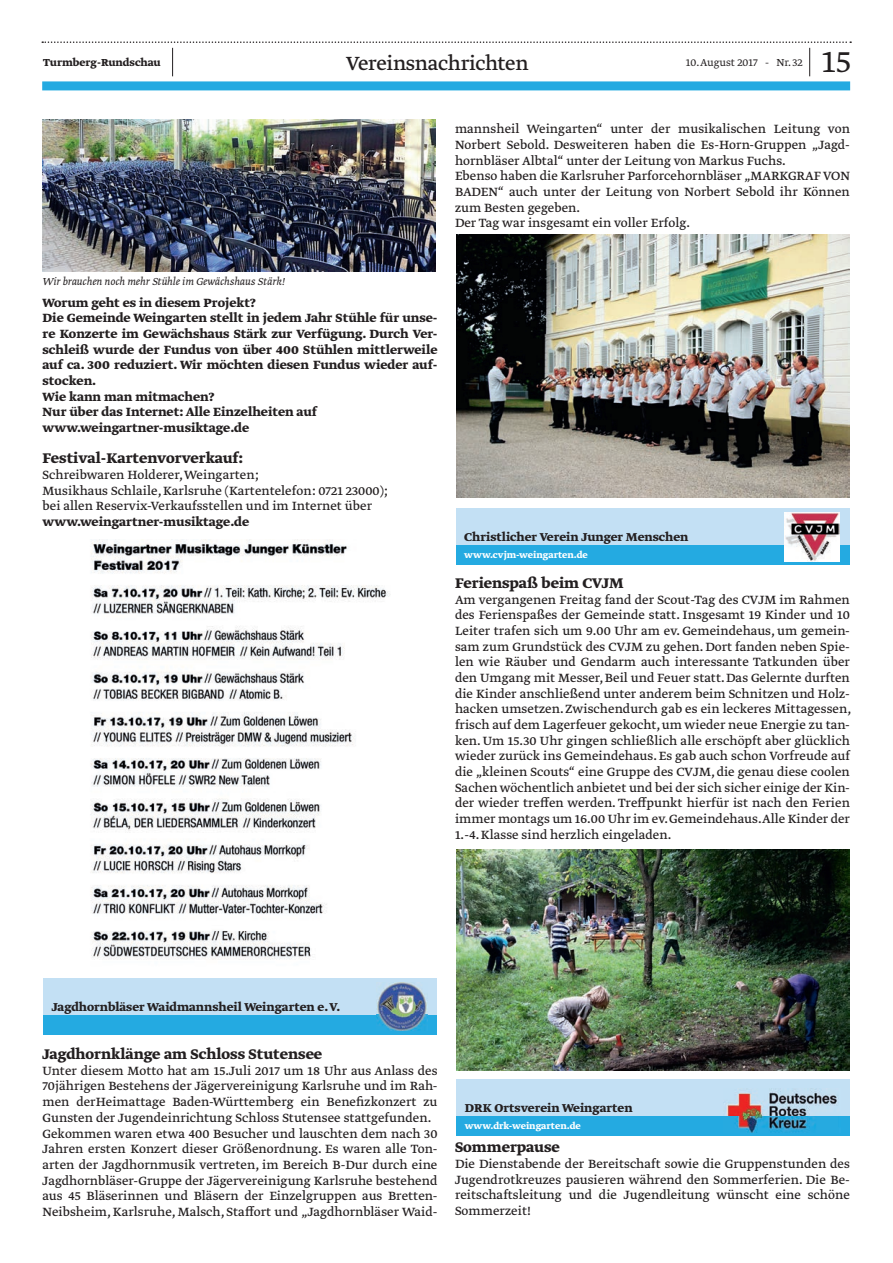
<style>
.page{position:relative;width:893px;height:1263px;background:#fff}
.page>*{position:absolute;margin:0;border:0;box-sizing:border-box;transform-origin:0 0}
.t1{font:300 36px "Greta Text Std";color:#231f20}
.t2{font:22.5px "Greta Text Std";letter-spacing:-.015em;color:#231f20}
.t3{font:700 16.5px "Greta Text Std";color:#231f20}
.t4{font:14.1px/15.8px "Greta Text Std Regular Min";color:#231f20}
.t5{font:700 14.1px/15.8px "Greta Text Std";color:#231f20}
.t6{font:700 13.5px "Greta Text Std";color:#231f20}
.t7{font:italic 300 12px "Greta Text Std";color:#231f20}
.t8{font:300 12px "Greta Text Std";color:#231f20}
.t9{font:700 12px "Greta Text Std";color:#231f20}
.t10{font:700 10.5px "Greta Text Std";color:#fff}
</style>
<div class="page">
<div style="left:42px;top:81px;width:808px;height:9px;background:#24aae1"></div>
<svg style="left:42px;top:41px;width:809px;height:35px"></svg>
<div style="left:456px;top:1079px;width:394px;height:57px;background:#c3e0f4"></div>
<div style="left:456px;top:1116px;width:394px;height:20px;background:#24aae1"></div>
<img style="left:723px;top:1091px;width:114px;height:41px">
<img style="left:90px;top:539px;width:299px;height:421px">
<img style="left:42px;top:119px;width:394px;height:153px">
<div style="left:44px;top:978px;width:393px;height:57px;background:#c3e0f4"></div>
<div style="left:44px;top:1015px;width:393px;height:20px;background:#24aae1"></div>
<img style="left:376px;top:982px;width:51px;height:49px">
<img style="left:456px;top:235px;width:394px;height:262px">
<div style="left:456px;top:508px;width:393px;height:57px;background:#c3e0f4"></div>
<div style="left:456px;top:545px;width:393px;height:20px;background:#24aae1"></div>
<img style="left:784px;top:512px;width:56px;height:49px">
<img style="left:456px;top:849px;width:394px;height:222px">
<p class="t9" style="left:43px;top:56px;width:119px">Turmberg-Rundschau</p>
<p class="t8" style="left:686px;top:56px;width:118px">10. August 2017 - Nr. 32</p>
<h1 class="t1" style="left:822px;top:41px;width:31px">15</h1>
<h2 class="t2" style="left:346px;top:50px;width:184px">Vereinsnachrichten</h2>
<p class="t4" style="left:455px;top:122px;width:396px">mannsheil Weingarten“ unter der musikalischen Leitung von Norbert Sebold. Desweiteren haben die Es-Horn-Gruppen „Jagd&shy;hornbläser Albtal“ unter der Leitung von Markus Fuchs.<br>Ebenso haben die Karlsruher Parforcehornbläser „MARKGRAF VON BADEN“ auch unter der Leitung von Norbert Sebold ihr Können zum Besten gegeben.<br>Der Tag war insgesamt ein voller Erfolg.</p>
<p class="t7" style="left:43px;top:274px;width:244px">Wir brauchen noch mehr Stühle im Gewächshaus Stärk!</p>
<p class="t5" style="left:43px;top:295px;width:396px">Worum geht es in diesem Projekt?<br>Die Gemeinde Weingarten stellt in jedem Jahr Stühle für unse&shy;re Konzerte im Gewächshaus Stärk zur Verfügung. Durch Ver&shy;schleiß wurde der Fundus von über 400 Stühlen mittlerweile auf ca. 300 reduziert. Wir möchten diesen Fundus wieder auf&shy;stocken.<br>Wie kann man mitmachen?<br>Nur über das Internet: Alle Einzelheiten auf www.weingartner-musiktage.de</p>
<p class="t3" style="left:43px;top:449px;width:202px">Festival-Kartenvorverkauf:</p>
<p class="t4" style="left:43px;top:468px;width:347px">Schreibwaren Holderer, Weingarten;<br>Musikhaus Schlaile, Karlsruhe (Kartentelefon: 0721 23000); bei allen Reservix-Verkaufsstellen und im Internet über</p>
<p class="t5" style="left:43px;top:515px;width:208px">www.weingartner-musiktage.de</p>
<p class="t6" style="left:464px;top:529px;width:226px">Christlicher Verein Junger Menschen</p>
<p class="t10" style="left:464px;top:548px;width:125px">www.cvjm-weingarten.de</p>
<p class="t3" style="left:455px;top:573px;width:170px">Ferienspaß beim CVJM</p>
<p class="t4" style="left:455px;top:592px;width:398px;text-align:justify">Am vergangenen Freitag fand der Scout-Tag des CVJM im Rahmen des Ferienspaßes der Gemeinde statt. Insgesamt 19 Kinder und 10<br>Leiter trafen sich um 9.00 Uhr am ev. Gemeindehaus, um gemein&shy;sam zum Grundstück des CVJM zu gehen. Dort fanden neben Spie&shy;len wie Räuber und Gendarm auch interessante Tatkunden über den Umgang mit Messer, Beil und Feuer statt. Das Gelernte durften die Kinder anschließend unter anderem beim Schnitzen und Holz&shy;hacken umsetzen. Zwischendurch gab es ein leckeres Mittagessen, frisch auf dem Lagerfeuer gekocht, um wieder neue Energie zu tan&shy;ken. Um 15.30 Uhr gingen schließlich alle erschöpft aber glücklich wieder zurück ins Gemeindehaus. Es gab auch schon Vorfreude auf die „kleinen Scouts“ eine Gruppe des CVJM, die genau diese coolen Sachen wöchentlich anbietet und bei der sich sicher einige der Kin&shy;der wieder treffen werden. Treffpunkt hierfür ist nach den Ferien immer montags um 16.00 Uhr im ev. Gemeindehaus.Alle Kinder der 1.-4. Klasse sind herzlich eingeladen.</p>
<p class="t6" style="left:52px;top:998px;width:290px">Jagdhornbläser Waidmannsheil Weingarten e. V.</p>
<p class="t3" style="left:43px;top:1044px;width:281px">Jagdhornklänge am Schloss Stutensee</p>
<p class="t4" style="left:43px;top:1063px;width:396px">Unter diesem Motto hat am 15.Juli 2017 um 18 Uhr aus Anlass des 70jährigen Bestehens der Jägervereinigung Karlsruhe und im Rah&shy;men derHeimattage Baden-Württemberg ein Benefizkonzert zu Gunsten der Jugendeinrichtung Schloss Stutensee stattgefunden.<br>Gekommen waren etwa 400 Besucher und lauschten dem nach 30<br>Jahren ersten Konzert dieser Größenordnung. Es waren alle Ton&shy;arten der Jagdhornmusik vertreten, im Bereich B-Dur durch eine Jagdhornbläser-Gruppe der Jägervereinigung Karlsruhe bestehend aus 45 Bläserinnen und Bläsern der Einzelgruppen aus Bretten-Neibsheim, Karlsruhe, Malsch, Staffort und „Jagdhornbläser Waid-</p>
<p class="t6" style="left:465px;top:1100px;width:169px">DRK Ortsverein Weingarten</p>
<p class="t10" style="left:465px;top:1119px;width:118px">www.drk-weingarten.de</p>
<p class="t3" style="left:455px;top:1138px;width:106px">Sommerpause</p>
<p class="t4" style="left:455px;top:1156px;width:396px;text-align:justify">Die Dienstabende der Bereitschaft sowie die Gruppenstunden des Jugendrotkreuzes pausieren während den Sommerferien. Die Be&shy;reitschaftsleitung und die Jugendleitung wünscht eine schöne Sommerzeit!</p>
</div>
